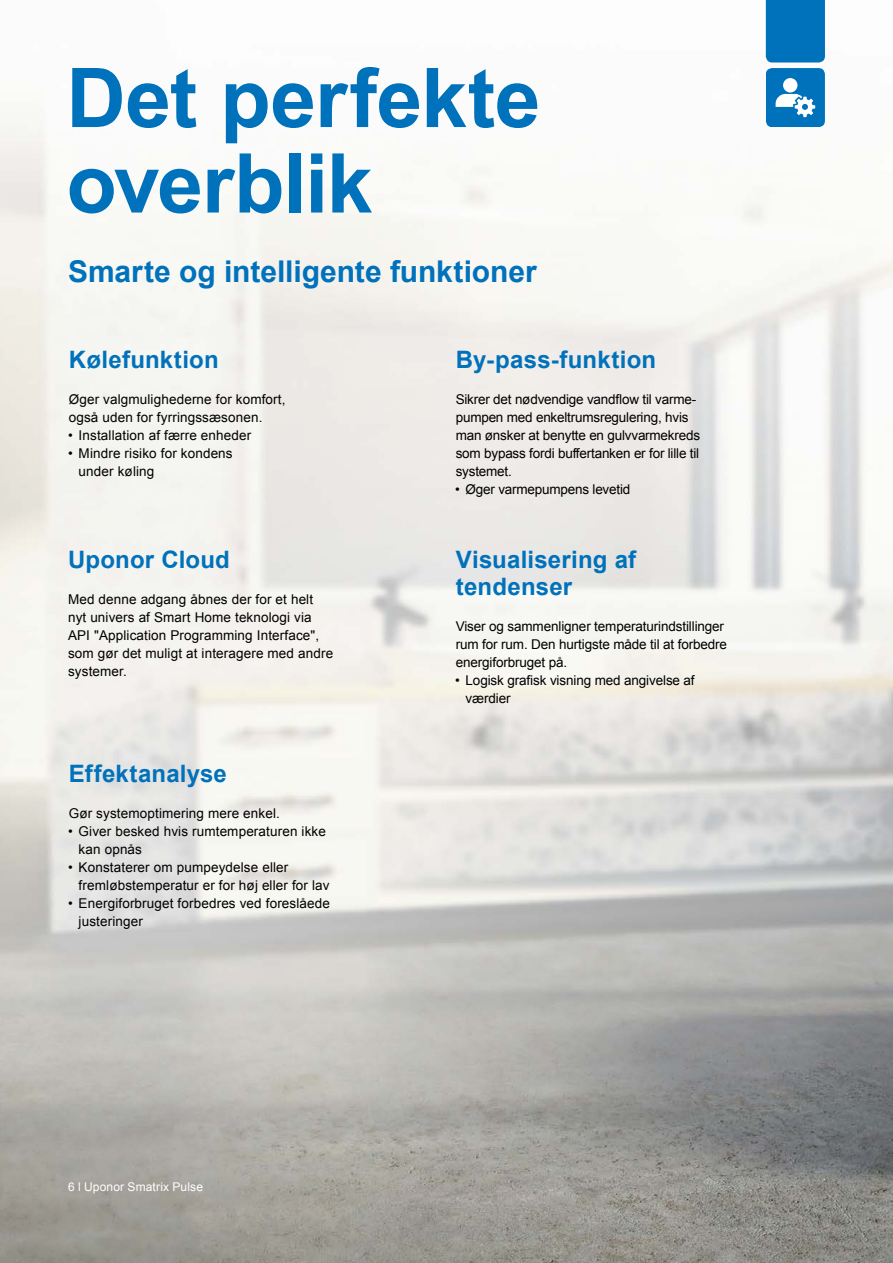
<style>
.page{position:relative;width:893px;height:1263px;background:#fff}
.page>*{position:absolute;margin:0;border:0;box-sizing:border-box;transform-origin:0 0}
.t1{font:700 82.5px/85.5px "Arial";letter-spacing:-.01em;color:#0071bb}
.t2{font:700 30px "Arial";color:#0071bb}
.t3{font:700 24px/27px "Arial";letter-spacing:.01em;color:#0071bb}
.t4{font:13.5px/18px "Arial";letter-spacing:.01em;color:#000}
.t5{font:13.5px/18px "Arial";letter-spacing:-.015em;color:#000}
.t6{font:13.5px/18px "Arial";letter-spacing:-.01em;color:#000}
.t7{font:12px "Arial";letter-spacing:.015em;color:#fff}
</style>
<div class="page">
<img style="left:0;top:0;width:893px;height:1263px">
<svg style="left:766px;top:0;width:59px;height:127px;background:#2284c4"></svg>
<h1 class="t1" style="left:66px;top:58px;width:476px">Det perfekte overblik</h1>
<h2 class="t2" style="left:68px;top:252px;width:470px">Smarte og intelligente funktioner</h2>
<h3 class="t3" style="left:69px;top:346px;width:151px">Kølefunktion</h3>
<p class="t4" style="left:69px;top:390px;width:218px">Øger valgmulighederne for komfort, også uden for fyrringssæsonen.</p>
<p class="t4" style="left:68px;top:426px;width:185px">• Installation af færre enheder</p>
<p class="t4" style="left:79px;top:444px;width:156px;text-indent:-11px">• Mindre risiko for kondens under køling</p>
<h3 class="t3" style="left:68px;top:547px;width:163px">Uponor Cloud</h3>
<p class="t4" style="left:68px;top:590px;width:267px">Med denne adgang åbnes der for et helt nyt univers af Smart Home teknologi via API "Application Programming Interface", som gør det muligt at interagere med andre systemer.</p>
<h3 class="t3" style="left:69px;top:761px;width:160px">Effektanalyse</h3>
<p class="t4" style="left:69px;top:804px;width:213px">Gør systemoptimering mere enkel.</p>
<p class="t4" style="left:79px;top:822px;width:249px;text-indent:-11px">• Giver besked hvis rumtemperaturen ikke kan opnås</p>
<p class="t4" style="left:79px;top:858px;width:252px;text-indent:-11px">• Konstaterer om pumpeydelse eller fremløbstemperatur er for høj eller for lav</p>
<p class="t4" style="left:79px;top:894px;width:253px;text-indent:-11px">• Energiforbruget forbedres ved foreslåede justeringer</p>
<p class="t7" style="left:68px;top:1179px;width:136px">6 l Uponor Smatrix Pulse</p>
<h3 class="t3" style="left:456px;top:346px;width:202px">By-pass-funktion</h3>
<p class="t5" style="left:456px;top:390px;width:246px">Sikrer det nødvendige vandflow til varme&shy;pumpen med enkeltrumsregulering, hvis man ønsker at benytte en gulvvarmekreds som bypass fordi buffertanken er for lille til systemet.</p>
<p class="t5" style="left:455px;top:480px;width:177px">• Øger varmepumpens levetid</p>
<h3 class="t3" style="left:456px;top:547px;width:182px">Visualisering af tendenser</h3>
<p class="t6" style="left:456px;top:617px;width:273px">Viser og sammenligner temperaturindstillinger rum for rum. Den hurtigste måde til at forbedre energiforbruget på.</p>
<p class="t6" style="left:466px;top:671px;width:231px;text-indent:-11px">• Logisk grafisk visning med angivelse af værdier</p>
</div>
